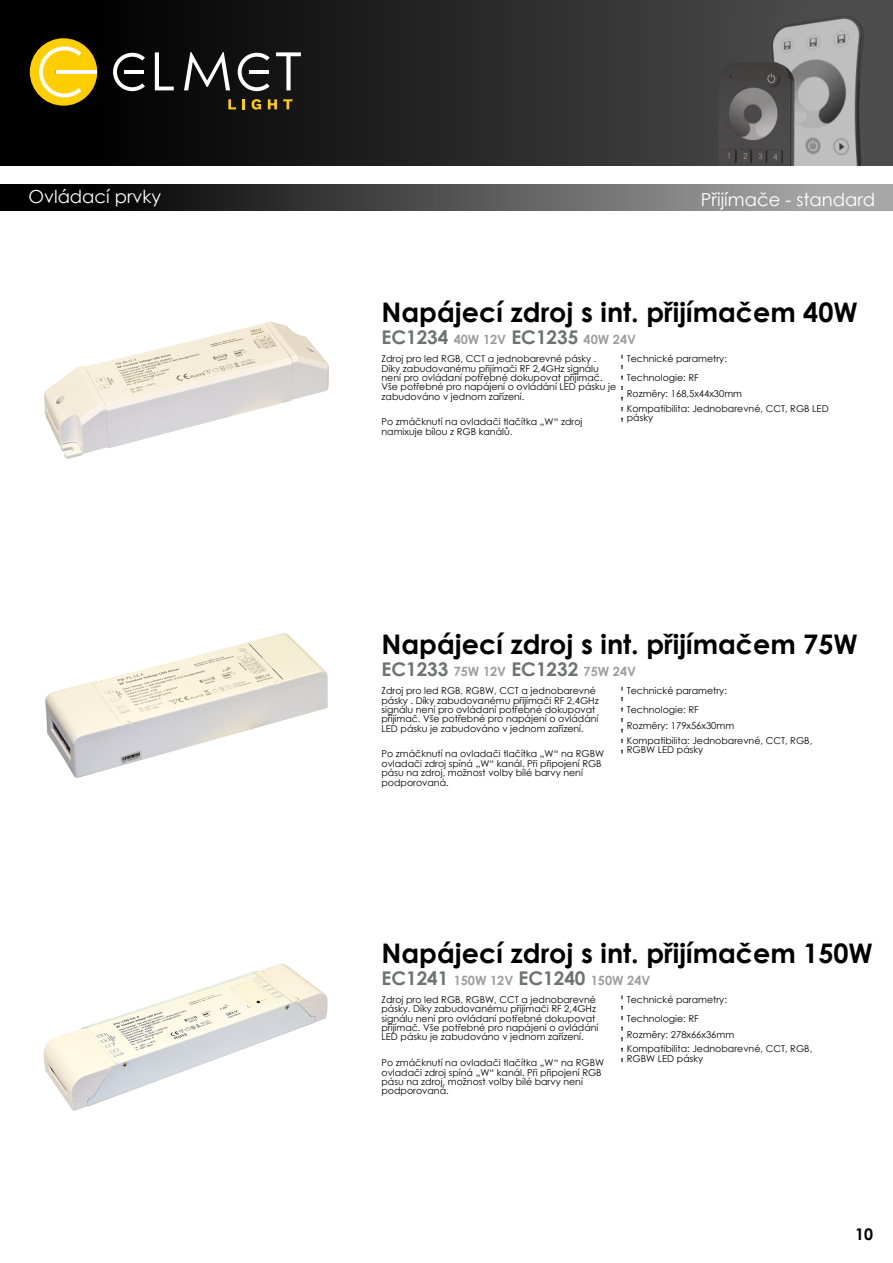
<style>
.page{position:relative;width:893px;height:1263px;background:#fff}
.page>*{position:absolute;margin:0;border:0;box-sizing:border-box;transform-origin:0 0}
.t1{font:700 27px "Century Gothic";color:#000}
.t2{font:700 18.9px "Century Gothic";color:#707171}
.t3{font:18px "Century Gothic";color:#fff}
.t4{font:700 16.05px "Century Gothic";color:#020000}
.t5{font:700 12.75px "Century Gothic";color:#9e9e9e}
.t6{font:9.45px/9.4px "Century Gothic";color:#000}
.s1{font-size:12.75px;color:#9e9e9e}
.s2{font-size:18.9px;color:#707171}
</style>
<div class="page">
<div style="left:0;top:0;width:893px;height:166px;background:linear-gradient(to right,#000,#525252)"></div>
<div style="left:0;top:185px;width:893px;height:25px;background:linear-gradient(to right,#000,#b3b3b3)"></div>
<img style="left:718px;top:16px;width:145px;height:150px">
<svg style="left:621px;top:355px;width:1px;height:67px"></svg>
<img style="left:44px;top:321px;width:285px;height:138px">
<img style="left:44px;top:964px;width:284px;height:147px">
<img style="left:45px;top:633px;width:283px;height:145px">
<svg style="left:621px;top:687px;width:1px;height:67px"></svg>
<svg style="left:621px;top:996px;width:1px;height:67px"></svg>
<svg style="left:228px;top:99px;width:8px;height:10px"></svg>
<svg style="left:242px;top:99px;width:3px;height:10px"></svg>
<svg style="left:252px;top:99px;width:9px;height:11px"></svg>
<svg style="left:268px;top:99px;width:9px;height:10px"></svg>
<svg style="left:283px;top:99px;width:9px;height:10px"></svg>
<svg style="left:113px;top:53px;width:32px;height:38px"></svg>
<hr style="left:124px;top:70px;width:20px;height:4px;background:#fffefe">
<svg style="left:238px;top:53px;width:32px;height:38px"></svg>
<hr style="left:249px;top:70px;width:20px;height:4px;background:#fffefe">
<svg style="left:155px;top:52px;width:19px;height:38px"></svg>
<svg style="left:184px;top:52px;width:46px;height:38px"></svg>
<svg style="left:276px;top:52px;width:25px;height:38px"></svg>
<div style="left:30px;top:38px;width:67px;height:68px;background:#ffce00;border-radius:33px"></div>
<svg style="left:39px;top:46px;width:58px;height:51px"></svg>
<h3 class="t3" style="left:28px;top:189px;width:134px">Ovládací prvky</h3>
<h3 class="t3" style="left:701px;top:192px;width:176px">Přĳímače - standard</h3>
<h1 class="t1" style="left:382px;top:302px;width:478px">Napájecí zdroj s int. přĳímačem 40W</h1>
<h2 class="t2" style="left:382px;top:330px;width:256px">EC1234 <span class="s1">40W 12V</span> EC1235 <span class="s1">40W 24V</span></h2>
<p class="t6" style="left:382px;top:355px;width:236px">Zdroj pro led RGB, CCT a jednobarevné pásky .<br>Díky zabudovanému přĳímači RF 2,4GHz signálu není pro ovládaní potřebné dokupovat přĳímač.<br>Vše potřebné pro napájení o ovládání LED pásku je zabudováno v jednom zařízení.</p>
<p class="t6" style="left:382px;top:418px;width:202px">Po zmáčknutí na ovladači tlačítka „W“ zdroj namixuje bílou z RGB kanálů.</p>
<p class="t6" style="left:627px;top:350px;width:102px;line-height:18.9px">Technické parametry:<br>Technologie: RF</p>
<p class="t6" style="left:627px;top:387px;width:203px;line-height:14.5px">Rozměry: 168,5x44x30mm<br>Kompatibilita: Jednobarevné, CCT, RGB LED</p>
<p class="t6" style="left:627px;top:414px;width:28px">pásky</p>
<h1 class="t1" style="left:382px;top:634px;width:478px">Napájecí zdroj s int. přĳímačem 75W</h1>
<h2 class="t2" style="left:382px;top:662px;width:256px">EC1233 <span class="s1">75W 12V</span> EC1232 <span class="s1">75W 24V</span></h2>
<p class="t6" style="left:382px;top:687px;width:219px">Zdroj pro led RGB, RGBW, CCT a jednobarevné pásky . Díky zabudovanému přĳímači RF 2,4GHz signálu není pro ovládaní potřebné dokupovat přĳímač. Vše potřebné pro napájení o ovládání LED pásku je zabudováno v jednom zařízení.</p>
<p class="t6" style="left:382px;top:750px;width:224px">Po zmáčknutí na ovladači tlačítka „W“ na RGBW ovladači zdroj spíná „W“ kanál. Při připojení RGB pásu na zdroj, možnost volby bílé barvy není podporovaná.</p>
<p class="t6" style="left:627px;top:682px;width:102px;line-height:18.9px">Technické parametry:<br>Technologie: RF</p>
<p class="t6" style="left:627px;top:719px;width:187px;line-height:14.5px">Rozměry: 179x56x30mm<br>Kompatibilita: Jednobarevné, CCT, RGB,</p>
<p class="t6" style="left:627px;top:746px;width:78px">RGBW LED pásky</p>
<h1 class="t1" style="left:382px;top:942px;width:493px">Napájecí zdroj s int. přĳímačem 150W</h1>
<h3 class="t5" style="left:382px;top:975px;width:270px"><span class="s2">EC1241</span> 150W 12V <span class="s2">EC1240</span> 150W 24V</h3>
<p class="t6" style="left:382px;top:995px;width:218px">Zdroj pro led RGB, RGBW, CCT a jednobarevné pásky. Díky zabudovanému přĳímači RF 2,4GHz signálu není pro ovládaní potřebné dokupovat přĳímač. Vše potřebné pro napájení o ovládání LED pásku je zabudováno v jednom zařízení.</p>
<p class="t6" style="left:382px;top:1059px;width:224px">Po zmáčknutí na ovladači tlačítka „W“ na RGBW ovladači zdroj spíná „W“ kanál. Při připojení RGB pásu na zdroj, možnost volby bílé barvy není podporovaná.</p>
<p class="t6" style="left:627px;top:991px;width:102px;line-height:18.9px">Technické parametry:<br>Technologie: RF</p>
<p class="t6" style="left:627px;top:1028px;width:187px;line-height:14.5px">Rozměry: 278x66x36mm<br>Kompatibilita: Jednobarevné, CCT, RGB,</p>
<p class="t6" style="left:627px;top:1054px;width:78px">RGBW LED pásky</p>
<h3 class="t4" style="left:855px;top:1228px;width:19px">10</h3>
</div>
